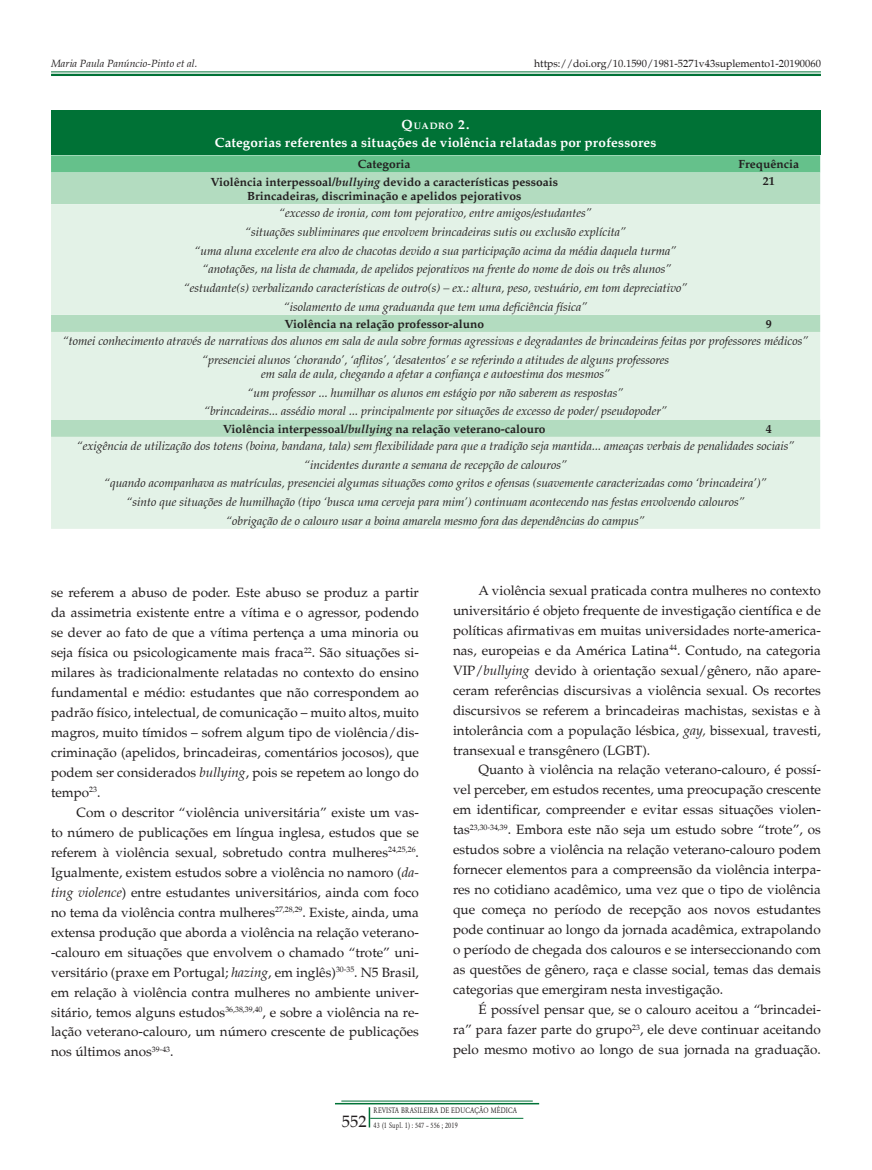
<style>
.page{position:relative;width:872px;height:1170px;background:#fff}
.page>*{position:absolute;margin:0;border:0;box-sizing:border-box;transform-origin:0 0}
.Body_text{font:13.5px/20px "Palton Roman";color:#231f20;text-align:justify}
.O_White{font:700 13.5px "Palton";letter-spacing:.01em;color:#fff}
.TC{font:italic 12px/14.4px "Palton";color:#231f20;text-align:center}
.TC-2{font:700 12px/14.4px "Palton";color:#231f20;text-align:center}
.t1{font:10.5px "Palton Roman";color:#231f20}
.t2{font:italic 10.5px "Palton";color:#231f20}
.O_White-2{font:700 9.45px "Palton";letter-spacing:.06em;color:#fff}
.t3{font:8.25px/15px "Garamond";letter-spacing:.03em;color:#231f20;scale:.8 1}
.s1{font-size:13.5px}
.s2{font-style:italic}
.s3{font-family:"Palton";font-style:italic}
.s4{font-family:"Palton Roman";font-size:16.5px}
</style>
<div class="page">
<hr style="left:370px;top:1117px;width:153px;height:1px;background:#007236">
<svg style="left:369px;top:1107px;width:1px;height:20px"></svg>
<hr style="left:341px;top:1100px;width:192px;height:1px;background:#007236">
<hr style="left:335px;top:1102px;width:204px;height:2px;background:#007236">
<hr style="left:51px;top:71px;width:770px;height:1px;background:#007236">
<hr style="left:51px;top:74px;width:770px;height:2px;background:#007236">
<div style="left:51px;top:111px;width:769px;height:44px;background:#007236"></div>
<div style="left:51px;top:155px;width:769px;height:17px;background:#65c18b"></div>
<div style="left:51px;top:172px;width:769px;height:32px;background:#b3dcc0"></div>
<svg style="left:51px;top:204px;width:769px;height:325px;background:#deefe2"></svg>
<p class="t2" style="left:51px;top:58px;width:148px">Maria Paula Panúncio-Pinto et al.</p>
<p class="t1" style="left:534px;top:57px;width:288px">https://doi.org/10.1590/1981-5271v43suplemento1-20190060</p>
<p class="O_White-2" style="left:401px;top:120px;width:69px"><span class="s1">Q</span>UADRO <span class="s1">2.</span></p>
<p class="O_White" style="left:215px;top:134px;width:443px">Categorias referentes a situações de violência relatadas por professores</p>
<p class="TC-2" style="left:358px;top:157px;width:54px">Categoria</p>
<p class="TC-2" style="left:738px;top:157px;width:62px">Frequência</p>
<p class="TC-2" style="left:210px;top:174px;width:349px">Violência interpessoal/<span class="s2">bullying</span> devido a características pessoais<br>Brincadeiras, discriminação e apelidos pejorativos</p>
<p class="TC-2" style="left:763px;top:174px;width:14px">21</p>
<p class="TC" style="left:279px;top:206px;width:314px">“excesso de ironia, com tom pejorativo, entre amigos/estudantes”</p>
<p class="TC" style="left:245px;top:225px;width:382px">“situações subliminares que envolvem brincadeiras sutis ou exclusão explícita”</p>
<p class="TC" style="left:195px;top:243px;width:483px">“uma aluna excelente era alvo de chacotas devido a sua participação acima da média daquela turma”</p>
<p class="TC" style="left:203px;top:262px;width:470px">“anotações, na lista de chamada, de apelidos pejorativos na frente do nome de dois ou três alunos”</p>
<p class="TC" style="left:184px;top:281px;width:505px">“estudante(s) verbalizando características de outro(s) – ex.: altura, peso, vestuário, em tom depreciativo”</p>
<p class="TC" style="left:284px;top:299px;width:305px">“isolamento de uma graduanda que tem uma deficiência física”</p>
<p class="TC-2" style="left:284px;top:316px;width:201px">Violência na relação professor-aluno</p>
<p class="TC-2" style="left:766px;top:316px;width:8px">9</p>
<p class="TC" style="left:63px;top:334px;width:747px">“tomei conhecimento através de narrativas dos alunos em sala de aula sobre formas agressivas e degradantes de brincadeiras feitas por professores médicos”</p>
<p class="TC" style="left:202px;top:352px;width:468px">“presenciei alunos ‘chorando’, ‘aflitos’, ‘desatentos’ e se referindo a atitudes de alguns professores em sala de aula, chegando a afetar a confiança e autoestima dos mesmos”</p>
<p class="TC" style="left:248px;top:385px;width:377px">“um professor ... humilhar os alunos em estágio por não saberem as respostas”</p>
<p class="TC" style="left:204px;top:404px;width:464px">“brincadeiras... assédio moral ... principalmente por situações de excesso de poder/ pseudopoder”</p>
<p class="TC-2" style="left:223px;top:421px;width:324px">Violência interpessoal/<span class="s2">bullying</span> na relação veterano-calouro</p>
<p class="TC-2" style="left:766px;top:421px;width:8px">4</p>
<p class="TC" style="left:77px;top:439px;width:719px">“exigência de utilização dos totens (boina, bandana, tala) sem flexibilidade para que a tradição seja mantida... ameaças verbais de penalidades sociais”</p>
<p class="TC" style="left:304px;top:457px;width:264px">“incidentes durante a semana de recepção de calouros”</p>
<p class="TC" style="left:104px;top:476px;width:664px">“quando acompanhava as matrículas, presenciei algumas situações como gritos e ofensas (suavemente caracterizadas como ‘brincadeira’)”</p>
<p class="TC" style="left:126px;top:495px;width:619px">“sinto que situações de humilhação (tipo ‘busca uma cerveja para mim’) continuam acontecendo nas festas envolvendo calouros”</p>
<p class="TC" style="left:226px;top:513px;width:420px">“obrigação de o calouro usar a boina amarela mesmo fora das dependências do campus”</p>
<p class="Body_text" style="left:51px;top:583px;width:369px">se referem a abuso de poder. Este abuso se produz a partir da assimetria existente entre a vítima e o agressor, podendo se dever ao fato de que a vítima pertença a uma minoria ou seja física ou psicologicamente mais fraca<sup>22</sup>. São situações si&shy;milares às tradicionalmente relatadas no contexto do ensino fundamental e médio: estudantes que não correspondem ao padrão físico, intelectual, de comunicação – muito altos, muito magros, muito tímidos – sofrem algum tipo de violência/dis&shy;criminação (apelidos, brincadeiras, comentários jocosos), que podem ser considerados <span class="s3">bullying</span>, pois se repetem ao longo do tempo<sup>23</sup>.</p>
<p class="Body_text" style="left:51px;top:802px;width:369px;text-indent:26px">Com o descritor “violência universitária” existe um vas&shy;to número de publicações em língua inglesa, estudos que se referem à violência sexual, sobretudo contra mulheres<sup>24,25,26</sup>.<br>Igualmente, existem estudos sobre a violência no namoro (<span class="s3">da&shy;ting violence</span>) entre estudantes universitários, ainda com foco no tema da violência contra mulheres<sup>27,28,29</sup>. Existe, ainda, uma extensa produção que aborda a violência na relação veterano--calouro em situações que envolvem o chamado “trote” uni&shy;versitário (praxe em Portugal; <span class="s3">hazing</span>, em inglês)<sup>30-35</sup>. N5 Brasil, em relação à violência contra mulheres no ambiente univer&shy;sitário, temos alguns estudos<sup>36,38,39,40</sup>, e sobre a violência na re&shy;lação veterano-calouro, um número crescente de publicações nos últimos anos<sup>39-43</sup>.</p>
<p class="Body_text" style="left:453px;top:580px;width:369px;text-indent:26px">A violência sexual praticada contra mulheres no contexto universitário é objeto frequente de investigação científica e de políticas afirmativas em muitas universidades norte-america&shy;nas, europeias e da América Latina<sup>44</sup>. Contudo, na categoria VIP/<span class="s3">bullying</span> devido à orientação sexual/gênero, não apare&shy;ceram referências discursivas a violência sexual. Os recortes discursivos se referem a brincadeiras machistas, sexistas e à intolerância com a população lésbica, <span class="s3">gay,</span> bissexual, travesti, transexual e transgênero (LGBT).</p>
<p class="Body_text" style="left:453px;top:760px;width:369px;text-indent:26px">Quanto à violência na relação veterano-calouro, é possí&shy;vel perceber, em estudos recentes, uma preocupação crescente em identificar, compreender e evitar essas situações violen&shy;tas<sup>23,30-34,39</sup>. Embora este não seja um estudo sobre “trote”, os estudos sobre a violência na relação veterano-calouro podem fornecer elementos para a compreensão da violência interpa&shy;res no cotidiano acadêmico, uma vez que o tipo de violência que começa no período de recepção aos novos estudantes pode continuar ao longo da jornada acadêmica, extrapolando o período de chegada dos calouros e se interseccionando com as questões de gênero, raça e classe social, temas das demais categorias que emergiram nesta investigação.</p>
<p class="Body_text" style="left:453px;top:999px;width:369px;text-indent:26px">É possível pensar que, se o calouro aceitou a “brincadei&shy;ra” para fazer parte do grupo<sup>23</sup>, ele deve continuar aceitando pelo mesmo motivo ao longo de sua jornada na graduação.</p>
<p class="t3" style="left:342px;top:1102px;width:221px;text-indent:32px">REVISTA BRASILEIRA DE EDUCAÇÃO MÉDICA<br><span class="s4">552</span> 43 (1 Supl. 1) : 547 – 556 ; 2019</p>
</div>
